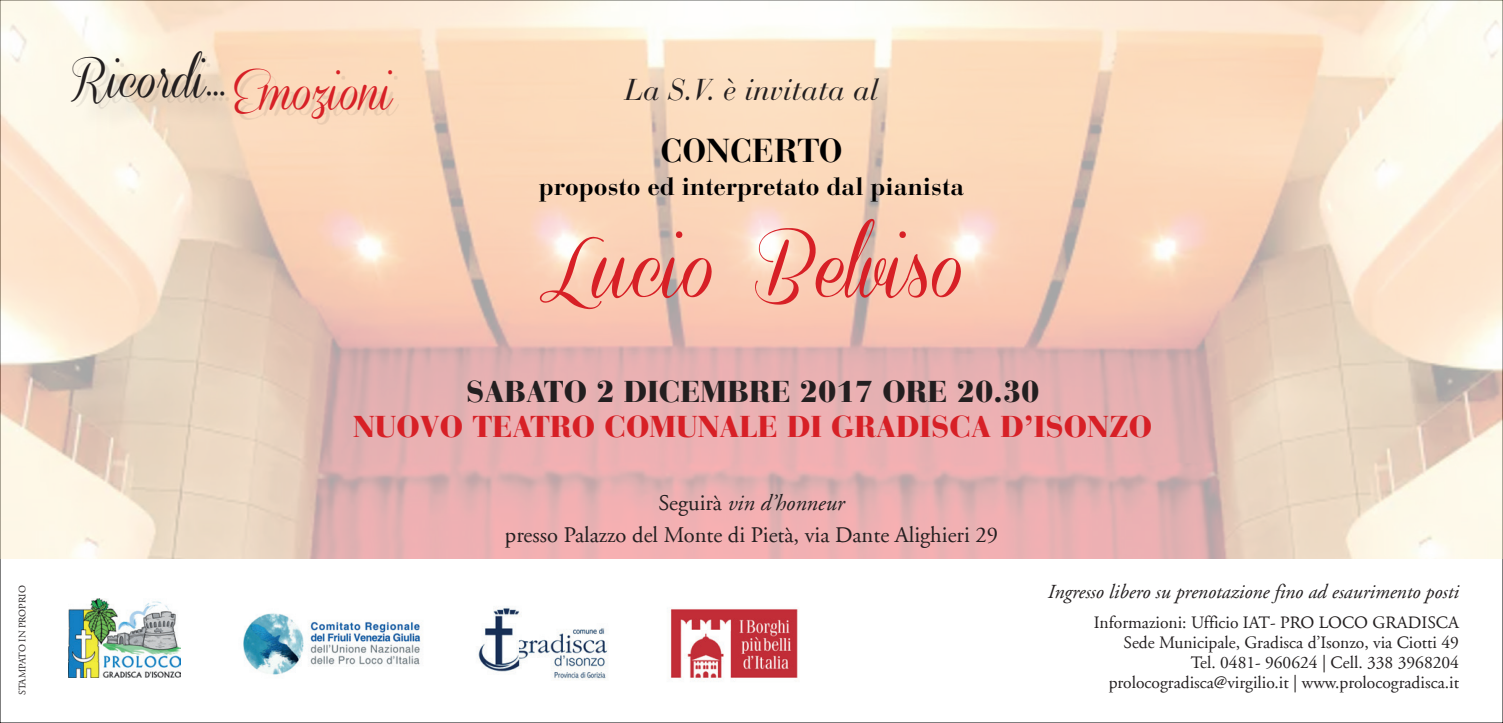
<style>
.page{position:relative;width:1503px;height:723px;background:#fff}
.page>*{position:absolute;margin:0;border:0;box-sizing:border-box;transform-origin:0 0}
.t1{font:75px "Coneria Script Demo";color:#d72026}
.t2{font:44.25px "Coneria Script Demo";color:#231f20}
.t3{font:700 33px "Bauer Bodoni Std";color:#000}
.t4{font:900 30px "Bauer Bodoni Std";color:#d72026}
.t5{font:900 30px "Bauer Bodoni Std";color:#231f20}
.t6{font:italic 30px "Bauer Bodoni Std";color:#231f20}
.t7{font:700 24.75px "Bauer Bodoni Std";color:#000}
.t8{font:22.5px/32px "Adobe Garamond LT";color:#231f20;text-align:center}
.t9{font:italic 20px "Adobe Garamond LT";color:#231f20}
.t10{font:17.5px/20px "Adobe Garamond LT";color:#231f20;text-align:right}
.t11{font:10px "Adobe Garamond LT";color:#231f20}
.s1{color:#d72026}
.s2{font-style:italic}
</style>
<div class="page">
<img style="left:0;top:1px;width:1502px;height:557px">
<div style="left:76px;top:56px;width:323px;height:68px;background:#231f20;opacity:.09"></div>
<div style="left:77px;top:56px;width:177px;height:78px;background:#231f20;opacity:.15"></div>
<img style="left:243px;top:613px;width:179px;height:62px">
<img style="left:69px;top:599px;width:112px;height:79px">
<img style="left:478px;top:607px;width:130px;height:73px">
<img style="left:670px;top:609px;width:128px;height:71px">
<p class="t11" style="left:17px;top:695px;width:112px;rotate:-90deg">STAMPATO IN PROPRIO</p>
<h2 class="t2" style="left:70px;top:56px;width:324px">Ricordi...<span class="s1">Emozioni</span></h2>
<h3 class="t6" style="left:624px;top:72px;width:255px">La S.V. è invitata al</h3>
<h3 class="t3" style="left:660px;top:131px;width:183px">CONCERTO</h3>
<h3 class="t7" style="left:539px;top:172px;width:427px">proposto ed interpretato dal pianista</h3>
<h1 class="t1" style="left:538px;top:227px;width:429px">Lucio Belviso</h1>
<h3 class="t5" style="left:466px;top:374px;width:575px">SABATO 2 DICEMBRE 2017 ORE 20.30</h3>
<h3 class="t4" style="left:353px;top:409px;width:800px">NUOVO TEATRO COMUNALE DI GRADISCA D’ISONZO</h3>
<p class="t8" style="left:505px;top:487px;width:494px">Seguirà <span class="s2">vin d’honneur<br></span>presso Palazzo del Monte di Pietà, via Dante Alighieri 29</p>
<p class="t9" style="left:1048px;top:581px;width:412px">Ingresso libero su prenotazione fino ad esaurimento posti</p>
<p class="t10" style="left:1093px;top:613px;width:367px">Informazioni: Ufficio IAT- PRO LOCO GRADISCA Sede Municipale, Gradisca d’Isonzo, via Ciotti 49<br>Tel. 0481- 960624 | Cell. 338 3968204 prolocogradisca@virgilio.it | www.prolocogradisca.it</p>
</div>
